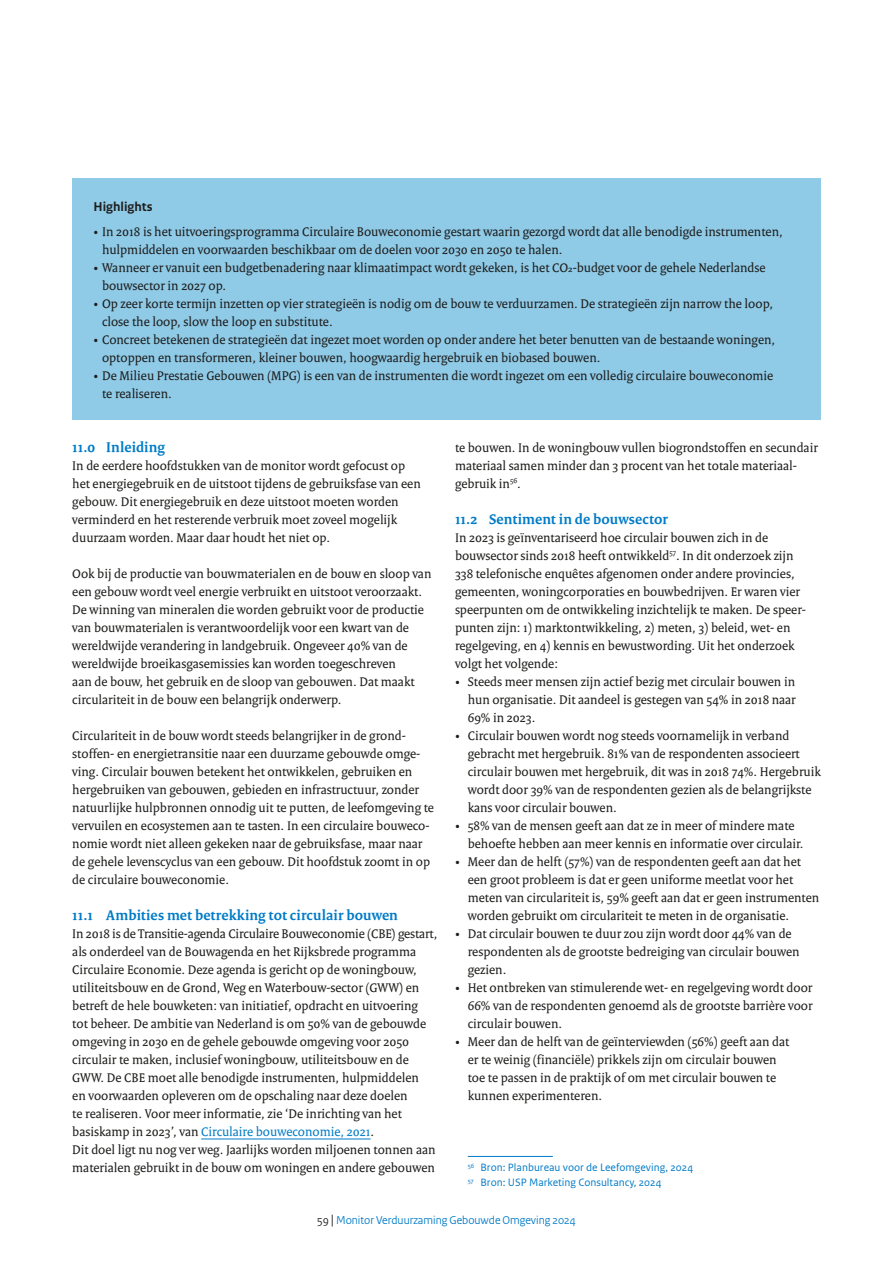
<style>
.page{position:relative;width:893px;height:1263px;background:#fff}
.page>*{position:absolute;margin:0;border:0;box-sizing:border-box;transform-origin:0 0}
.H3_RVO_Paragraafkop{font:700 15px "Rijksoverheid Serif";letter-spacing:.005em;color:#007bc7}
._10_RVO_Broodtekst{font:13.5px/18px "Rijksoverheid Serif";color:#1d1d1b}
._12_RVO_Kader_Opsomming_Bullet{font:13.5px/18px "Rijksoverheid Serif";color:#1d1d1b}
._20_RVO_Kader_Subkop{font:700 13.5px "Rijksoverheid Sans Text";color:#1d1d1b}
.t1{font:12px "Rijksoverheid Sans Heading";color:#007bc7}
._14_RVO_Voetnoot{font:11.25px "Rijksoverheid Sans Text";color:#007bc7}
.s1{font-weight:700}
.s2{color:#007bc7}
.s3{color:#1d1d1b}
.s4{font-size:14.25px;color:#1d1d1b}
</style>
<div class="page">
<div style="left:72px;top:179px;width:749px;height:47px;background:#8fcae7"></div>
<div style="left:72px;top:226px;width:749px;height:49px;background:#8fcae7"></div>
<div style="left:72px;top:262px;width:749px;height:49px;background:#8fcae7"></div>
<div style="left:72px;top:298px;width:749px;height:49px;background:#8fcae7"></div>
<div style="left:72px;top:334px;width:749px;height:49px;background:#8fcae7"></div>
<div style="left:72px;top:370px;width:749px;height:49px;background:#8fcae7"></div>
<hr style="left:201px;top:1139px;width:170px;height:1px;background:#007bc7">
<hr style="left:468px;top:1156px;width:85px;height:1px;background:#007bc7">
<p class="_20_RVO_Kader_Subkop" style="left:94px;top:199px;width:60px">Highlights</p>
<p class="_12_RVO_Kader_Opsomming_Bullet" style="left:102px;top:222px;width:682px;text-indent:-9px"><span class="s1">•</span> In 2018 is het uitvoeringsprogramma Circulaire Bouweconomie gestart waarin gezorgd wordt dat alle benodigde instrumenten, hulpmiddelen en voorwaarden beschikbaar om de doelen voor 2030 en 2050 te halen.</p>
<p class="_12_RVO_Kader_Opsomming_Bullet" style="left:102px;top:258px;width:665px;text-indent:-9px"><span class="s1">•</span> Wanneer er vanuit een budgetbenadering naar klimaatimpact wordt gekeken, is het CO₂-budget voor de gehele Nederlandse bouwsector in 2027 op.</p>
<p class="_12_RVO_Kader_Opsomming_Bullet" style="left:102px;top:294px;width:672px;text-indent:-9px"><span class="s1">•</span> Op zeer korte termijn inzetten op vier strategieën is nodig om de bouw te verduurzamen. De strategieën zijn narrow the loop, close the loop, slow the loop en substitute.</p>
<p class="_12_RVO_Kader_Opsomming_Bullet" style="left:102px;top:330px;width:675px;text-indent:-9px"><span class="s1">•</span> Concreet betekenen de strategieën dat ingezet moet worden op onder andere het beter benutten van de bestaande woningen, optoppen en transformeren, kleiner bouwen, hoogwaardig hergebruik en biobased bouwen.</p>
<p class="_12_RVO_Kader_Opsomming_Bullet" style="left:102px;top:366px;width:673px;text-indent:-9px"><span class="s1">•</span> De Milieu Prestatie Gebouwen (MPG) is een van de instrumenten die wordt ingezet om een volledig circulaire bouweconomie te realiseren.</p>
<h3 class="H3_RVO_Paragraafkop" style="left:72px;top:438px;width:94px">11.0 Inleiding</h3>
<p class="_10_RVO_Broodtekst" style="left:72px;top:456px;width:350px">In de eerdere hoofdstukken van de monitor wordt gefocust op het energiegebruik en de uitstoot tijdens de gebruiksfase van een gebouw. Dit energiegebruik en deze uitstoot moeten worden verminderd en het resterende verbruik moet zoveel mogelijk duurzaam worden. Maar daar houdt het niet op.</p>
<p class="_10_RVO_Broodtekst" style="left:72px;top:564px;width:361px">Ook bij de productie van bouwmaterialen en de bouw en sloop van een gebouw wordt veel energie verbruikt en uitstoot veroorzaakt.<br>De winning van mineralen die worden gebruikt voor de productie van bouwmaterialen is verantwoordelijk voor een kwart van de wereldwijde verandering in landgebruik. Ongeveer 40% van de wereldwijde broeikasgasemissies kan worden toegeschreven<br>aan de bouw, het gebruik en de sloop van gebouwen. Dat maakt circulariteit in de bouw een belangrijk onderwerp.</p>
<p class="_10_RVO_Broodtekst" style="left:72px;top:726px;width:363px">Circulariteit in de bouw wordt steeds belangrijker in de grond&shy;stoffen- en energietransitie naar een duurzame gebouwde omge&shy;ving. Circulair bouwen betekent het ontwikkelen, gebruiken en hergebruiken van gebouwen, gebieden en infrastructuur, zonder natuurlijke hulpbronnen onnodig uit te putten, de leefomgeving te vervuilen en ecosystemen aan te tasten. In een circulaire bouweco&shy;nomie wordt niet alleen gekeken naar de gebruiksfase, maar naar de gehele levenscyclus van een gebouw. Dit hoofdstuk zoomt in op de circulaire bouweconomie.</p>
<h3 class="H3_RVO_Paragraafkop" style="left:72px;top:906px;width:327px">11.1 Ambities met betrekking tot circulair bouwen</h3>
<p class="_10_RVO_Broodtekst" style="left:72px;top:924px;width:367px">In 2018 is de Transitie-agenda Circulaire Bouweconomie (CBE) gestart, als onderdeel van de Bouwagenda en het Rijksbrede programma Circulaire Economie. Deze agenda is gericht op de woningbouw, utiliteitsbouw en de Grond, Weg en Waterbouw-sector (GWW) en betreft de hele bouwketen: van initiatief, opdracht en uitvoering<br>tot beheer. De ambitie van Nederland is om 50% van de gebouwde omgeving in 2030 en de gehele gebouwde omgeving voor 2050 circulair te maken, inclusief woningbouw, utiliteitsbouw en de GWW. De CBE moet alle benodigde instrumenten, hulpmiddelen<br>en voorwaarden opleveren om de opschaling naar deze doelen<br>te realiseren. Voor meer informatie, zie ‘De inrichting van het basiskamp in 2023’, van <span class="s2">Circulaire bouweconomie, 2021</span>.</p>
<p class="_10_RVO_Broodtekst" style="left:72px;top:1140px;width:365px">Dit doel ligt nu nog ver weg. Jaarlijks worden miljoenen tonnen aan materialen gebruikt in de bouw om woningen en andere gebouwen</p>
<p class="_10_RVO_Broodtekst" style="left:455px;top:438px;width:364px">te bouwen. In de woningbouw vullen biogrondstoffen en secundair materiaal samen minder dan 3 procent van het totale materiaal&shy;gebruik in<sup>56</sup>.</p>
<h3 class="H3_RVO_Paragraafkop" style="left:455px;top:510px;width:215px">11.2 Sentiment in de bouwsector</h3>
<p class="_10_RVO_Broodtekst" style="left:455px;top:528px;width:352px">In 2023 is geïnventariseerd hoe circulair bouwen zich in de bouwsector sinds 2018 heeft ontwikkeld<sup>57</sup>. In dit onderzoek zijn 338 telefonische enquêtes afgenomen onder andere provincies, gemeenten, woningcorporaties en bouwbedrijven. Er waren vier speerpunten om de ontwikkeling inzichtelijk te maken. De speer&shy;punten zijn: 1) marktontwikkeling, 2) meten, 3) beleid, wet- en regelgeving, en 4) kennis en bewustwording. Uit het onderzoek volgt het volgende:</p>
<p class="_10_RVO_Broodtekst" style="left:468px;top:672px;width:330px;text-align:justify;text-indent:-13px"><span class="s1">•</span> Steeds meer mensen zijn actief bezig met circulair bouwen in hun organisatie. Dit aandeel is gestegen van 54% in 2018 naar 69% in 2023.</p>
<p class="_10_RVO_Broodtekst" style="left:468px;top:726px;width:354px;text-indent:-13px"><span class="s1">•</span> Circulair bouwen wordt nog steeds voornamelijk in verband gebracht met hergebruik. 81% van de respondenten associeert circulair bouwen met hergebruik, dit was in 2018 74%. Hergebruik wordt door 39% van de respondenten gezien als de belangrijkste kans voor circulair bouwen.</p>
<p class="_10_RVO_Broodtekst" style="left:468px;top:816px;width:337px;text-indent:-13px"><span class="s1">•</span> 58% van de mensen geeft aan dat ze in meer of mindere mate behoefte hebben aan meer kennis en informatie over circulair.</p>
<p class="_10_RVO_Broodtekst" style="left:468px;top:852px;width:353px;text-indent:-13px"><span class="s1">•</span> Meer dan de helft (57%) van de respondenten geeft aan dat het een groot probleem is dat er geen uniforme meetlat voor het meten van circulariteit is, 59% geeft aan dat er geen instrumenten worden gebruikt om circulariteit te meten in de organisatie.</p>
<p class="_10_RVO_Broodtekst" style="left:468px;top:924px;width:333px;text-indent:-13px"><span class="s1">•</span> Dat circulair bouwen te duur zou zijn wordt door 44% van de respondenten als de grootste bedreiging van circulair bouwen gezien.</p>
<p class="_10_RVO_Broodtekst" style="left:468px;top:978px;width:346px;text-align:justify;text-indent:-13px"><span class="s1">•</span> Het ontbreken van stimulerende wet- en regelgeving wordt door 66% van de respondenten genoemd als de grootste barrière voor circulair bouwen.</p>
<p class="_10_RVO_Broodtekst" style="left:468px;top:1032px;width:323px;text-indent:-13px"><span class="s1">•</span> Meer dan de helft van de geïnterviewden (56%) geeft aan dat er te weinig (financiële) prikkels zijn om circulair bouwen toe te passen in de praktijk of om met circulair bouwen te kunnen experimenteren.</p>
<p class="_14_RVO_Voetnoot" style="left:468px;top:1161px;width:227px"><sup>56</sup> Bron: Planbureau voor de Leefomgeving, 2024</p>
<p class="_14_RVO_Voetnoot" style="left:468px;top:1176px;width:195px"><sup>57</sup> Bron: USP Marketing Consultancy, 2024</p>
<p class="t1" style="left:317px;top:1213px;width:260px"><span class="s3">59</span> <span class="s4">|</span> Monitor Verduurzaming Gebouwde Omgeving 2024</p>
</div>
